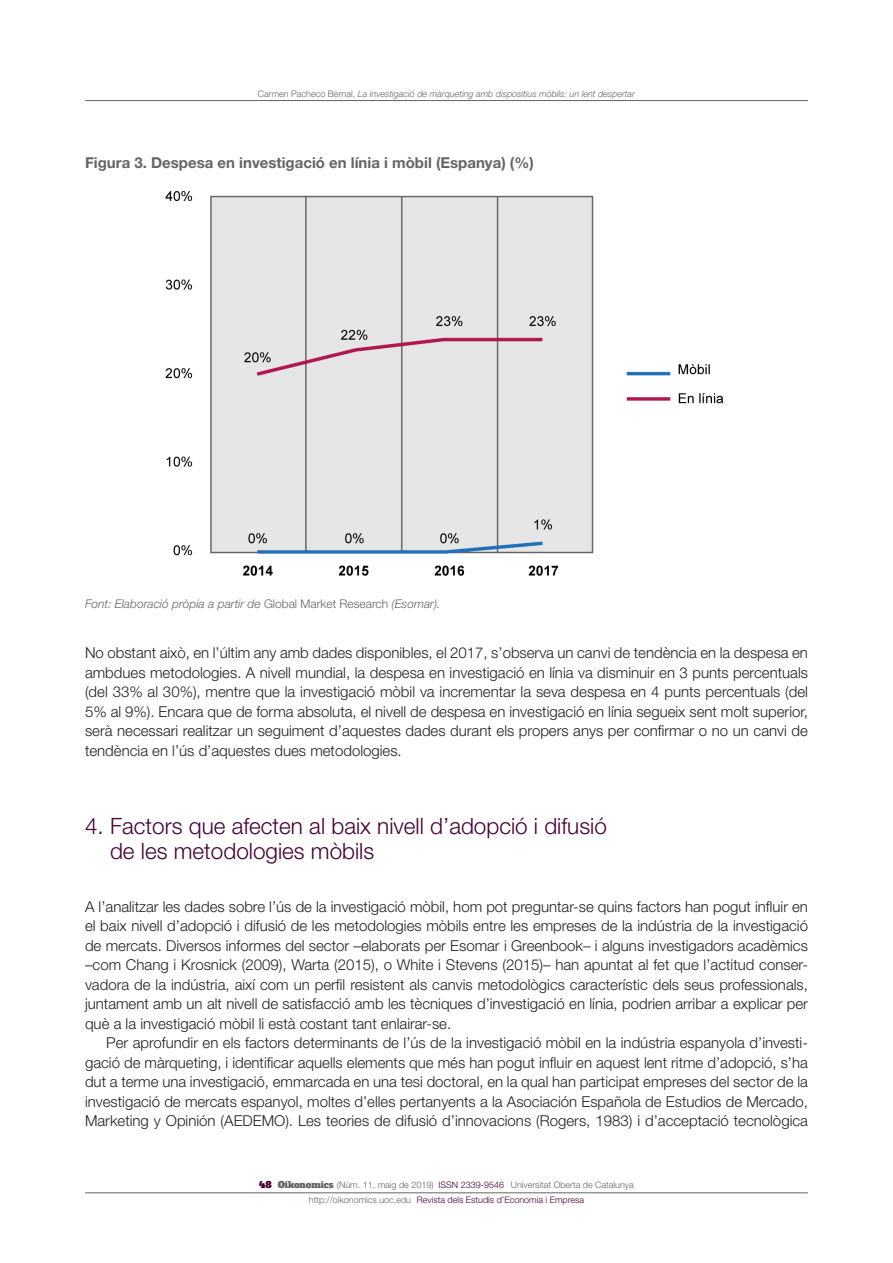
<style>
.page{position:relative;width:893px;height:1263px;background:#fff}
.page>*{position:absolute;margin:0;border:0;box-sizing:border-box;transform-origin:0 0}
._07_1er_Subtitulo_fi{font:300 22.5px/25.5px "Helvetica Neue LT Std";color:#460132}
._08_Texto_sin_sangri{font:300 15px/19.5px "Helvetica Neue LT Std";color:#231f20;text-align:justify}
._08_Texto_general{font:300 15px/19.5px "Helvetica Neue LT Std";color:#231f20;text-align:justify}
._12_Fuente{font:700 15px "Helvetica Neue LT Std";color:#626568}
._12_Fuente-2{font:italic 300 12px "Helvetica Neue LT Std";color:#626568}
.t1{font:300 9px/14.7px "Helvetica Neue LT Std";color:#626568;text-align:center}
.t2{font:italic 300 9px "Helvetica Neue LT Std";color:#626568}
.s1{font-style:normal}
.s2{font-family:"Alfa Slab One";font-weight:400;color:#460132}
.s3{font-family:"Alfa Slab One";font-weight:400}
.s4{color:#460132}
</style>
<div class="page">
<hr style="left:85px;top:1192px;width:723px;height:1px;background:#626568">
<hr style="left:85px;top:100px;width:723px;height:1px;background:#626568">
<img style="left:165px;top:190px;width:558px;height:386px">
<p class="t2" style="left:258px;top:89px;width:379px"><span class="s1">Carmen Pacheco Bernal,</span> La investigació de màrqueting amb dispositius mòbils: un lent despertar</p>
<p class="_12_Fuente" style="left:85px;top:153px;width:450px">Figura 3. Despesa en investigació en línia i mòbil (Espanya) (%)</p>
<p class="_12_Fuente-2" style="left:85px;top:597px;width:357px">Font: Elaboració pròpia a partir de <span class="s1">Global Market Research</span> (Esomar).</p>
<p class="_08_Texto_sin_sangri" style="left:85px;top:643px;width:724px">No obstant això, en l’últim any amb dades disponibles, el 2017, s’observa un canvi de tendència en la despesa en ambdues metodologies. A nivell mundial, la despesa en investigació en línia va disminuir en 3 punts percentuals (del 33% al 30%), mentre que la investigació mòbil va incrementar la seva despesa en 4 punts percentuals (del 5% al 9%). Encara que de forma absoluta, el nivell de despesa en investigació en línia segueix sent molt superior, serà necessari realitzar un seguiment d’aquestes dades durant els propers anys per confirmar o no un canvi de tendència en l’ús d’aquestes dues metodologies.</p>
<p class="_07_1er_Subtitulo_fi" style="left:110px;top:813px;width:498px;text-indent:-25px">4. Factors que afecten al baix nivell d’adopció i difusió de les metodologies mòbils</p>
<p class="_08_Texto_sin_sangri" style="left:85px;top:896px;width:724px">A l’analitzar les dades sobre l’ús de la investigació mòbil, hom pot preguntar-se quins factors han pogut influir en el baix nivell d’adopció i difusió de les metodologies mòbils entre les empreses de la indústria de la investigació de mercats. Diversos informes del sector –elaborats per Esomar i Greenbook– i alguns investigadors acadèmics –com Chang i Krosnick (2009), Warta (2015), o White i Stevens (2015)– han apuntat al fet que l’actitud conser&shy;vadora de la indústria, així com un perfil resistent als canvis metodològics característic dels seus professionals, juntament amb un alt nivell de satisfacció amb les tècniques d’investigació en línia, podrien arribar a explicar per què a la investigació mòbil li està costant tant enlairar-se.</p>
<p class="_08_Texto_general" style="left:85px;top:1033px;width:724px;text-indent:21px">Per aprofundir en els factors determinants de l’ús de la investigació mòbil en la indústria espanyola d’investi&shy;gació de màrqueting, i identificar aquells elements que més han pogut influir en aquest lent ritme d’adopció, s’ha dut a terme una investigació, emmarcada en una tesi doctoral, en la qual han participat empreses del sector de la investigació de mercats espanyol, moltes d’elles pertanyents a la Asociación Española de Estudios de Mercado, Marketing y Opinión (AEDEMO). Les teories de difusió d’innovacions (Rogers, 1983) i d’acceptació tecnològica</p>
<p class="t1" style="left:259px;top:1177px;width:376px"><span class="s2">48</span> <span class="s3">Oikonomics</span> (Núm. 11, maig de 2019) <span class="s4">ISSN 2339-9546</span> Universitat Oberta de Catalunya http://oikonomics.uoc.edu <span class="s4">Revista dels Estudis d’Economia i Empresa</span></p>
</div>
